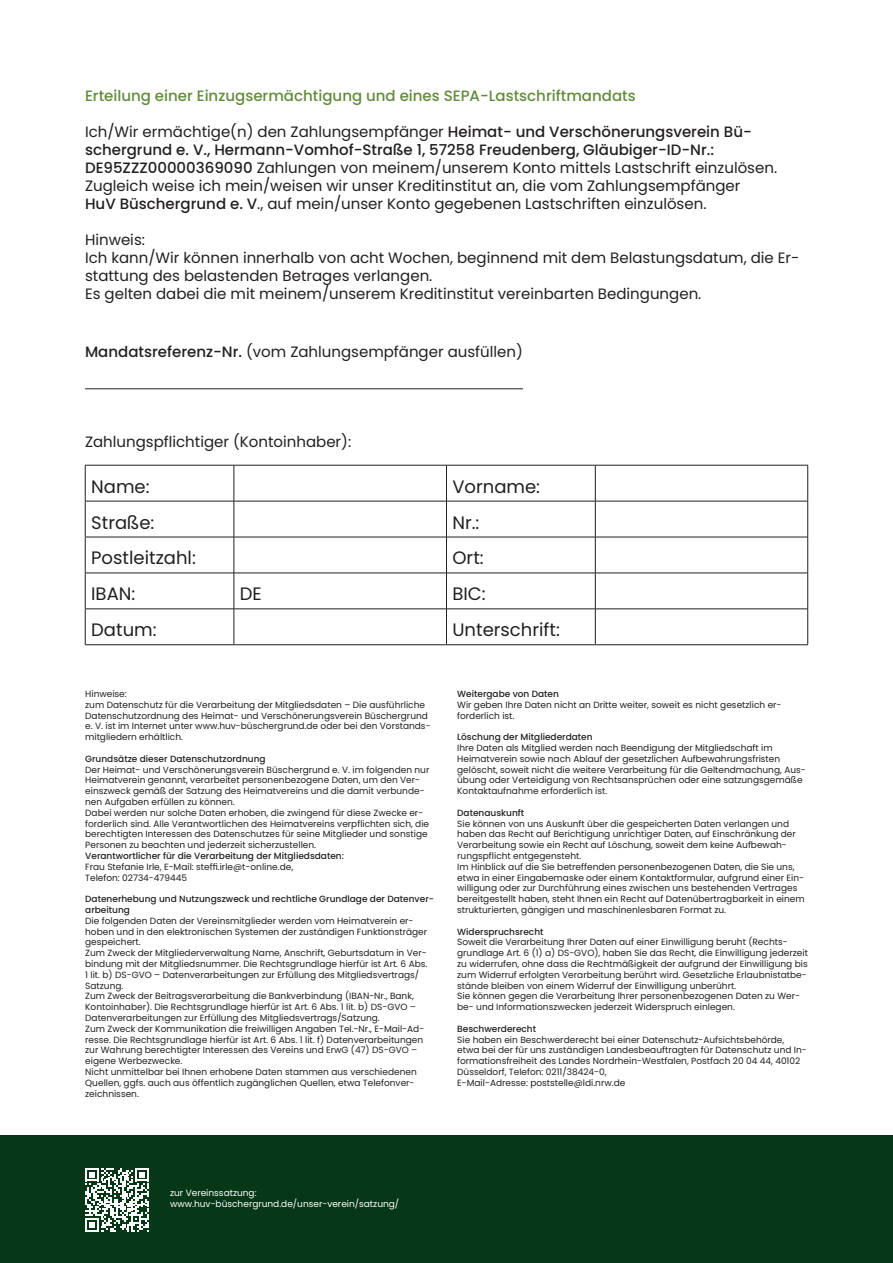
<style>
.page{position:relative;width:893px;height:1263px;background:#fff}
.page>*{position:absolute;margin:0;border:0;box-sizing:border-box;transform-origin:0 0}
.t1{font:18px "Poppins";color:#231f20}
.t2{font:15px/18px "Poppins";color:#231f20}
.t3{font:500 15px "Poppins";color:#628b3c}
.t4{font:9px/10.8px "Poppins";color:#231f20}
.t5{font:500 9px/10.8px "Poppins";color:#231f20}
.t6{font:9px/10.8px "Poppins";color:#fff}
.s1{font-weight:500}
</style>
<div class="page">
<hr style="left:85px;top:465px;width:149px;height:1px;background:#231f20">
<hr style="left:85px;top:465px;width:1px;height:36px;background:#231f20">
<hr style="left:234px;top:465px;width:212px;height:1px;background:#231f20">
<hr style="left:234px;top:465px;width:1px;height:36px;background:#231f20">
<hr style="left:446px;top:465px;width:149px;height:1px;background:#231f20">
<hr style="left:446px;top:465px;width:1px;height:36px;background:#231f20">
<hr style="left:595px;top:465px;width:213px;height:1px;background:#231f20">
<hr style="left:595px;top:465px;width:1px;height:36px;background:#231f20">
<hr style="left:807px;top:465px;width:1px;height:36px;background:#231f20">
<hr style="left:85px;top:501px;width:149px;height:1px;background:#231f20">
<hr style="left:85px;top:501px;width:1px;height:36px;background:#231f20">
<hr style="left:234px;top:501px;width:212px;height:1px;background:#231f20">
<hr style="left:234px;top:501px;width:1px;height:36px;background:#231f20">
<hr style="left:446px;top:501px;width:149px;height:1px;background:#231f20">
<hr style="left:446px;top:501px;width:1px;height:36px;background:#231f20">
<hr style="left:595px;top:501px;width:213px;height:1px;background:#231f20">
<hr style="left:595px;top:501px;width:1px;height:36px;background:#231f20">
<hr style="left:807px;top:501px;width:1px;height:36px;background:#231f20">
<hr style="left:85px;top:537px;width:149px;height:1px;background:#231f20">
<hr style="left:85px;top:537px;width:1px;height:36px;background:#231f20">
<hr style="left:234px;top:537px;width:212px;height:1px;background:#231f20">
<hr style="left:234px;top:537px;width:1px;height:36px;background:#231f20">
<hr style="left:446px;top:537px;width:149px;height:1px;background:#231f20">
<hr style="left:446px;top:537px;width:1px;height:36px;background:#231f20">
<hr style="left:595px;top:537px;width:213px;height:1px;background:#231f20">
<hr style="left:595px;top:537px;width:1px;height:36px;background:#231f20">
<hr style="left:807px;top:537px;width:1px;height:36px;background:#231f20">
<hr style="left:85px;top:573px;width:149px;height:1px;background:#231f20">
<hr style="left:85px;top:573px;width:1px;height:36px;background:#231f20">
<hr style="left:234px;top:573px;width:212px;height:1px;background:#231f20">
<hr style="left:234px;top:573px;width:1px;height:36px;background:#231f20">
<hr style="left:446px;top:573px;width:149px;height:1px;background:#231f20">
<hr style="left:446px;top:573px;width:1px;height:36px;background:#231f20">
<hr style="left:595px;top:573px;width:213px;height:1px;background:#231f20">
<hr style="left:595px;top:573px;width:1px;height:36px;background:#231f20">
<hr style="left:807px;top:573px;width:1px;height:36px;background:#231f20">
<hr style="left:85px;top:609px;width:149px;height:1px;background:#231f20">
<hr style="left:85px;top:609px;width:1px;height:35px;background:#231f20">
<hr style="left:234px;top:609px;width:212px;height:1px;background:#231f20">
<hr style="left:234px;top:609px;width:1px;height:35px;background:#231f20">
<hr style="left:446px;top:609px;width:149px;height:1px;background:#231f20">
<hr style="left:446px;top:609px;width:1px;height:35px;background:#231f20">
<hr style="left:595px;top:609px;width:213px;height:1px;background:#231f20">
<hr style="left:595px;top:609px;width:1px;height:35px;background:#231f20">
<hr style="left:807px;top:609px;width:1px;height:35px;background:#231f20">
<hr style="left:85px;top:644px;width:149px;height:1px;background:#231f20">
<hr style="left:234px;top:644px;width:212px;height:1px;background:#231f20">
<hr style="left:446px;top:644px;width:149px;height:1px;background:#231f20">
<hr style="left:595px;top:644px;width:213px;height:1px;background:#231f20">
<hr style="left:85px;top:389px;width:438px;height:1px;background:#231f20">
<div style="left:0;top:1135px;width:893px;height:128px;background:#063717"></div>
<svg style="left:85px;top:1168px;width:64px;height:63px"></svg>
<h2 class="t3" style="left:85px;top:89px;width:552px">Erteilung einer Einzugsermächtigung und eines SEPA-Lastschriftmandats</h2>
<p class="t2" style="left:85px;top:123px;width:694px">Ich/Wir ermächtige(n) den Zahlungsempfänger <span class="s1">Heimat- und Verschönerungsverein Bü&shy;schergrund e. V., Hermann-Vomhof-Straße 1, 57258 Freudenberg, Gläubiger-ID-Nr.:<br>DE95ZZZ00000369090</span> Zahlungen von meinem/unserem Konto mittels Lastschrift einzulösen.<br>Zugleich weise ich mein/weisen wir unser Kreditinstitut an, die vom Zahlungsempfänger<br><span class="s1">HuV Büschergrund e. V</span>., auf mein/unser Konto gegebenen Lastschriften einzulösen.</p>
<h2 class="t2" style="left:85px;top:231px;width:716px">Hinweis:<br>Ich kann/Wir können innerhalb von acht Wochen, beginnend mit dem Belastungsdatum, die Er&shy;stattung des belastenden Betrages verlangen.<br>Es gelten dabei die mit meinem/unserem Kreditinstitut vereinbarten Bedingungen.</h2>
<h2 class="t2" style="left:85px;top:343px;width:439px"><span class="s1">Mandatsreferenz-Nr.</span> (vom Zahlungsempfänger ausfüllen)</h2>
<h2 class="t2" style="left:85px;top:433px;width:268px">Zahlungspflichtiger (Kontoinhaber):</h2>
<h1 class="t1" style="left:91px;top:476px;width:60px">Name:</h1>
<h1 class="t1" style="left:452px;top:476px;width:89px">Vorname:</h1>
<h1 class="t1" style="left:91px;top:512px;width:65px">Straße:</h1>
<h1 class="t1" style="left:452px;top:512px;width:28px">Nr.:</h1>
<h1 class="t1" style="left:91px;top:547px;width:106px">Postleitzahl:</h1>
<h1 class="t1" style="left:452px;top:547px;width:33px">Ort:</h1>
<h1 class="t1" style="left:91px;top:583px;width:46px">IBAN:</h1>
<h1 class="t1" style="left:240px;top:583px;width:23px">DE</h1>
<h1 class="t1" style="left:452px;top:583px;width:35px">BIC:</h1>
<h1 class="t1" style="left:91px;top:619px;width:67px">Datum:</h1>
<h1 class="t1" style="left:452px;top:619px;width:109px">Unterschrift:</h1>
<p class="t4" style="left:85px;top:688px;width:347px">Hinweise:<br>zum Datenschutz für die Verarbeitung der Mitgliedsdaten – Die ausführliche Datenschutzordnung des Heimat- und Verschönerungsverein Büschergrund e. V. ist im Internet unter www.huv-büschergrund.de oder bei den Vorstands&shy;mitgliedern erhältlich.</p>
<p class="t5" style="left:85px;top:754px;width:182px">Grundsätze dieser Datenschutzordnung</p>
<p class="t4" style="left:85px;top:764px;width:346px">Der Heimat- und Verschönerungsverein Büschergrund e. V. im folgenden nur Heimatverein genannt, verarbeitet personenbezogene Daten, um den Ver&shy;einszweck gemäß der Satzung des Heimatvereins und die damit verbunde&shy;nen Aufgaben erfüllen zu können.<br>Dabei werden nur solche Daten erhoben, die zwingend für diese Zwecke er&shy;forderlich sind. Alle Verantwortlichen des Heimatvereins verpflichten sich, die berechtigten Interessen des Datenschutzes für seine Mitglieder und sonstige Personen zu beachten und jederzeit sicherzustellen.</p>
<p class="t5" style="left:85px;top:851px;width:260px">Verantwortlicher für die Verarbeitung der Mitgliedsdaten:</p>
<p class="t4" style="left:85px;top:861px;width:209px">Frau Stefanie Irle, E-Mail: steffi.irle@t-online.de,<br>Telefon: 02734-479445</p>
<p class="t5" style="left:85px;top:894px;width:350px">Datenerhebung und Nutzungszweck und rechtliche Grundlage der Datenver&shy;arbeitung</p>
<p class="t4" style="left:85px;top:915px;width:344px">Die folgenden Daten der Vereinsmitglieder werden vom Heimatverein er&shy;hoben und in den elektronischen Systemen der zuständigen Funktionsträger gespeichert.<br>Zum Zweck der Mitgliederverwaltung Name, Anschrift, Geburtsdatum in Ver&shy;bindung mit der Mitgliedsnummer. Die Rechtsgrundlage hierfür ist Art. 6 Abs.<br>1 lit. b) DS-GVO – Datenverarbeitungen zur Erfüllung des Mitgliedsvertrags/ Satzung.<br>Zum Zweck der Beitragsverarbeitung die Bankverbindung (IBAN-Nr., Bank, Kontoinhaber). Die Rechtsgrundlage hierfür ist Art. 6 Abs. 1 lit. b) DS-GVO – Datenverarbeitungen zur Erfüllung des Mitgliedsvertrags/Satzung.<br>Zum Zweck der Kommunikation die freiwilligen Angaben Tel.-Nr., E-Mail-Ad&shy;resse. Die Rechtsgrundlage hierfür ist Art. 6 Abs. 1 lit. f) Datenverarbeitungen zur Wahrung berechtigter Interessen des Vereins und ErwG (47) DS-GVO – eigene Werbezwecke.<br>Nicht unmittelbar bei Ihnen erhobene Daten stammen aus verschiedenen Quellen, ggfs. auch aus öffentlich zugänglichen Quellen, etwa Telefonver&shy;zeichnissen.</p>
<p class="t5" style="left:457px;top:689px;width:103px">Weitergabe von Daten</p>
<p class="t4" style="left:457px;top:699px;width:326px">Wir geben Ihre Daten nicht an Dritte weiter, soweit es nicht gesetzlich er&shy;forderlich ist.</p>
<p class="t5" style="left:457px;top:732px;width:137px">Löschung der Mitgliederdaten</p>
<p class="t4" style="left:457px;top:742px;width:350px">Ihre Daten als Mitglied werden nach Beendigung der Mitgliedschaft im Heimatverein sowie nach Ablauf der gesetzlichen Aufbewahrungsfristen gelöscht, soweit nicht die weitere Verarbeitung für die Geltendmachung, Aus&shy;übung oder Verteidigung von Rechtsansprüchen oder eine satzungsgemäße Kontaktaufnahme erforderlich ist.</p>
<p class="t5" style="left:457px;top:808px;width:68px">Datenauskunft</p>
<p class="t4" style="left:457px;top:818px;width:349px">Sie können von uns Auskunft über die gespeicherten Daten verlangen und haben das Recht auf Berichtigung unrichtiger Daten, auf Einschränkung der Verarbeitung sowie ein Recht auf Löschung, soweit dem keine Aufbewah&shy;rungspflicht entgegensteht.<br>Im Hinblick auf die Sie betreffenden personenbezogenen Daten, die Sie uns, etwa in einer Eingabemaske oder einem Kontaktformular, aufgrund einer Ein&shy;willigung oder zur Durchführung eines zwischen uns bestehenden Vertrages bereitgestellt haben, steht Ihnen ein Recht auf Datenübertragbarkeit in einem strukturierten, gängigen und maschinenlesbaren Format zu.</p>
<p class="t5" style="left:457px;top:927px;width:88px">Widerspruchsrecht</p>
<p class="t4" style="left:457px;top:937px;width:352px">Soweit die Verarbeitung Ihrer Daten auf einer Einwilligung beruht (Rechts&shy;grundlage Art. 6 (1) a) DS-GVO), haben Sie das Recht, die Einwilligung jederzeit zu widerrufen, ohne dass die Rechtmäßigkeit der aufgrund der Einwilligung bis zum Widerruf erfolgten Verarbeitung berührt wird. Gesetzliche Erlaubnistatbe&shy;stände bleiben von einem Widerruf der Einwilligung unberührt.<br>Sie können gegen die Verarbeitung Ihrer personenbezogenen Daten zu Wer&shy;be- und Informationszwecken jederzeit Widerspruch einlegen.</p>
<p class="t5" style="left:457px;top:1024px;width:80px">Beschwerderecht</p>
<p class="t4" style="left:457px;top:1034px;width:351px">Sie haben ein Beschwerderecht bei einer Datenschutz-Aufsichtsbehörde, etwa bei der für uns zuständigen Landesbeauftragten für Datenschutz und In&shy;formationsfreiheit des Landes Nordrhein-Westfalen, Postfach 20 04 44, 40102<br>Düsseldorf, Telefon: 0211/38424-0,<br>E-Mail-Adresse: poststelle@ldi.nrw.de</p>
<p class="t6" style="left:170px;top:1188px;width:231px">zur Vereinssatzung: www.huv-büschergrund.de/unser-verein/satzung/</p>
</div>
